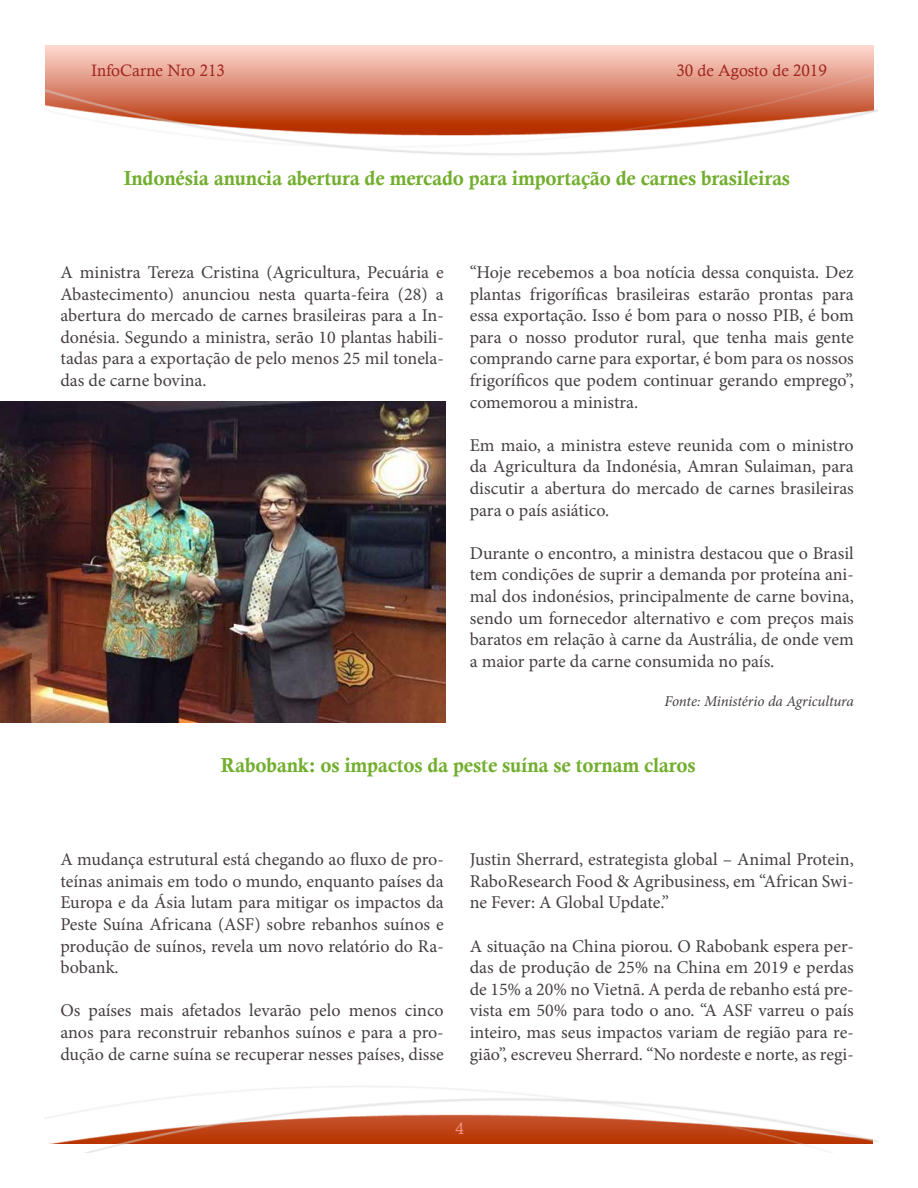
<style>
.page{position:relative;width:918px;height:1188px;background:#fff}
.page>*{position:absolute;margin:0;border:0;box-sizing:border-box;transform-origin:0 0}
.t1{font:20.25px "Calis MT Bol";letter-spacing:-.01em;color:#72ae2d}
.t2{font:18px/21.6px "Minion Pro";color:#463f42;text-align:justify}
.t3{font:16.5px "Calisto";color:#a1261f}
.t4{font:16.5px "Calisto";color:#f39889}
.t5{font:italic 15px "Minion Pro";letter-spacing:-.01em;color:#463f42}
</style>
<div class="page">
<img style="left:44px;top:45px;width:834px;height:1107px">
<img style="left:0;top:401px;width:445px;height:321px">
<p class="t3" style="left:91px;top:61px;width:135px">InfoCarne Nro 213</p>
<p class="t3" style="left:676px;top:61px;width:152px">30 de Agosto de 2019</p>
<p class="t1" style="left:124px;top:166px;width:668px">Indonésia anuncia abertura de mercado para importação de carnes brasileiras</p>
<p class="t2" style="left:60px;top:262px;width:385px">A ministra Tereza Cristina (Agricultura, Pecuária e Abastecimento) anunciou nesta quarta-feira (28) a abertura do mercado de carnes brasileiras para a In&shy;donésia. Segundo a ministra, serão 10 plantas habili&shy;tadas para a exportação de pelo menos 25 mil tonela&shy;das de carne bovina.</p>
<p class="t2" style="left:470px;top:262px;width:386px">“Hoje recebemos a boa notícia dessa conquista. Dez plantas frigoríficas brasileiras estarão prontas para essa exportação. Isso é bom para o nosso PIB, é bom para o nosso produtor rural, que tenha mais gente comprando carne para exportar, é bom para os nossos frigoríficos que podem continuar gerando emprego”, comemorou a ministra.</p>
<p class="t2" style="left:470px;top:434px;width:386px">Em maio, a ministra esteve reunida com o ministro da Agricultura da Indonésia, Amran Sulaiman, para discutir a abertura do mercado de carnes brasileiras para o país asiático.</p>
<p class="t2" style="left:470px;top:542px;width:386px">Durante o encontro, a ministra destacou que o Brasil tem condições de suprir a demanda por proteína ani&shy;mal dos indonésios, principalmente de carne bovina, sendo um fornecedor alternativo e com preços mais baratos em relação à carne da Austrália, de onde vem a maior parte da carne consumida no país.</p>
<p class="t5" style="left:665px;top:691px;width:191px">Fonte: Ministério da Agricultura</p>
<p class="t1" style="left:221px;top:753px;width:477px">Rabobank: os impactos da peste suína se tornam claros</p>
<p class="t2" style="left:60px;top:849px;width:385px">A mudança estrutural está chegando ao fluxo de pro&shy;teínas animais em todo o mundo, enquanto países da Europa e da Ásia lutam para mitigar os impactos da Peste Suína Africana (ASF) sobre rebanhos suínos e produção de suínos, revela um novo relatório do Ra&shy;bobank.</p>
<p class="t2" style="left:60px;top:1000px;width:385px">Os países mais afetados levarão pelo menos cinco anos para reconstruir rebanhos suínos e para a pro&shy;dução de carne suína se recuperar nesses países, disse</p>
<p class="t2" style="left:470px;top:849px;width:386px">Justin Sherrard, estrategista global – Animal Protein, RaboResearch Food &amp; Agribusiness, em “African Swi&shy;ne Fever: A Global Update.”</p>
<p class="t2" style="left:470px;top:935px;width:386px">A situação na China piorou. O Rabobank espera per&shy;das de produção de 25% na China em 2019 e perdas de 15% a 20% no Vietnã. A perda de rebanho está pre&shy;vista em 50% para todo o ano. “A ASF varreu o país inteiro, mas seus impactos variam de região para re&shy;gião”, escreveu Sherrard. “No nordeste e norte, as regi-</p>
<p class="t4" style="left:455px;top:1119px;width:10px">4</p>
</div>
